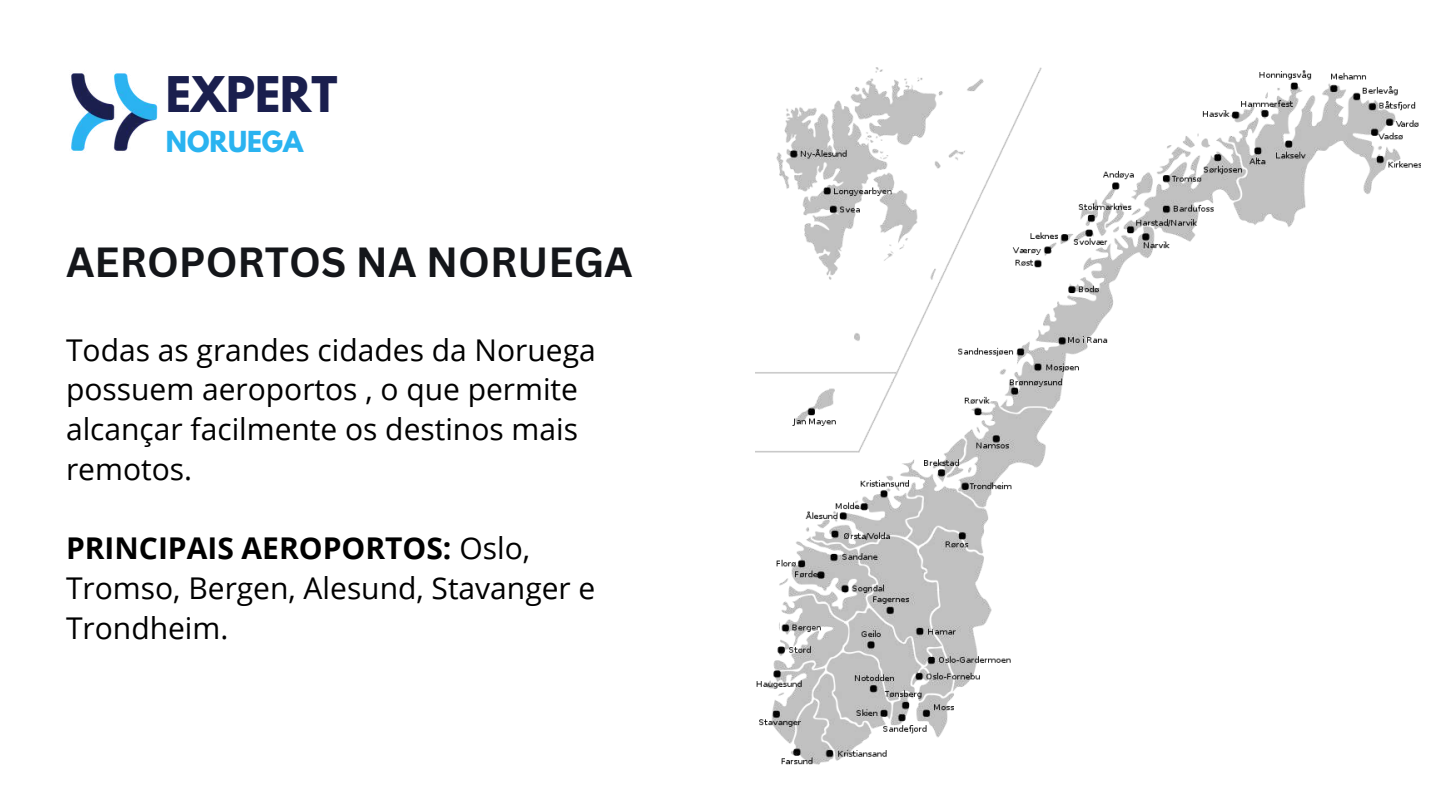
<style>
.page{position:relative;width:1440px;height:810px;background:#fff}
.page>*{position:absolute;margin:0;border:0;box-sizing:border-box;transform-origin:0 0}
.t1{font:700 43.6px "League Spartan";color:#1a1f4e}
.t2{font:700 41px "Canva Sans";color:#14161a}
.t3{font:30px/39.8px "Open Sans";color:#000}
.t4{font:700 25.7px "League Spartan";color:#2ab3f0}
.s1{font-weight:700}
</style>
<div class="page">
<img style="left:71px;top:73px;width:87px;height:78px">
<img style="left:756px;top:67px;width:664px;height:698px">
<h1 class="t1" style="left:166px;top:73px;width:173px">EXPERT</h1>
<p class="t4" style="left:166px;top:129px;width:139px">NORUEGA</p>
<h2 class="t2" style="left:66px;top:234px;width:568px">AEROPORTOS NA NORUEGA</h2>
<p class="t3" style="left:66px;top:329px;width:531px">Todas as grandes cidades da Noruega possuem aeroportos , o que permite alcançar facilmente os destinos mais remotos.</p>
<p class="t3" style="left:66px;top:528px;width:531px"><span class="s1">PRINCIPAIS AEROPORTOS:</span> Oslo,<br>Tromso, Bergen, Alesund, Stavanger e<br>Trondheim.</p>
</div>
